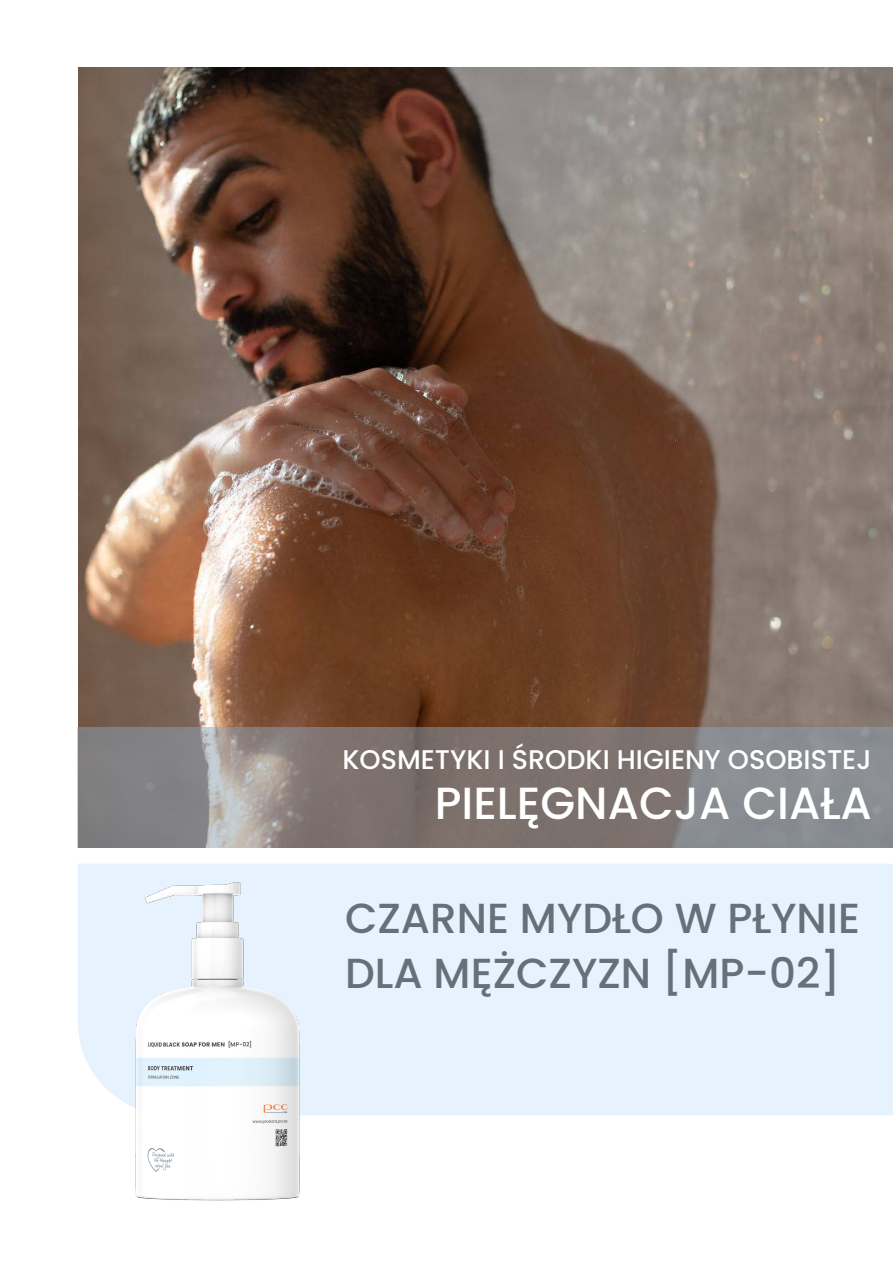
<style>
.page{position:relative;width:893px;height:1263px;background:#fff}
.page>*{position:absolute;margin:0;border:0;box-sizing:border-box;transform-origin:0 0}
.t1{font:500 45px "Poppins";color:#fff}
.t2{font:500 42px/54.6px "Poppins";color:#657079}
.t3{font:500 27px "Poppins";color:#fff}
</style>
<div class="page">
<div style="left:78px;top:864px;width:815px;height:251px;background:#e6f2fd"></div>
<img style="left:78px;top:68px;width:815px;height:658px">
<div style="left:78px;top:726px;width:815px;height:121px;background:#8ea5b9;opacity:.5"></div>
<img style="left:120px;top:881px;width:195px;height:320px">
<p class="t3" style="left:342px;top:741px;width:531px">KOSMETYKI I ŚRODKI HIGIENY OSOBISTEJ</p>
<p class="t1" style="left:435px;top:771px;width:438px">PIELĘGNACJA CIAŁA</p>
<p class="t2" style="left:345px;top:891px;width:516px">CZARNE MYDŁO W PŁYNIE<br>DLA MĘŻCZYZN [MP-02]</p>
</div>
